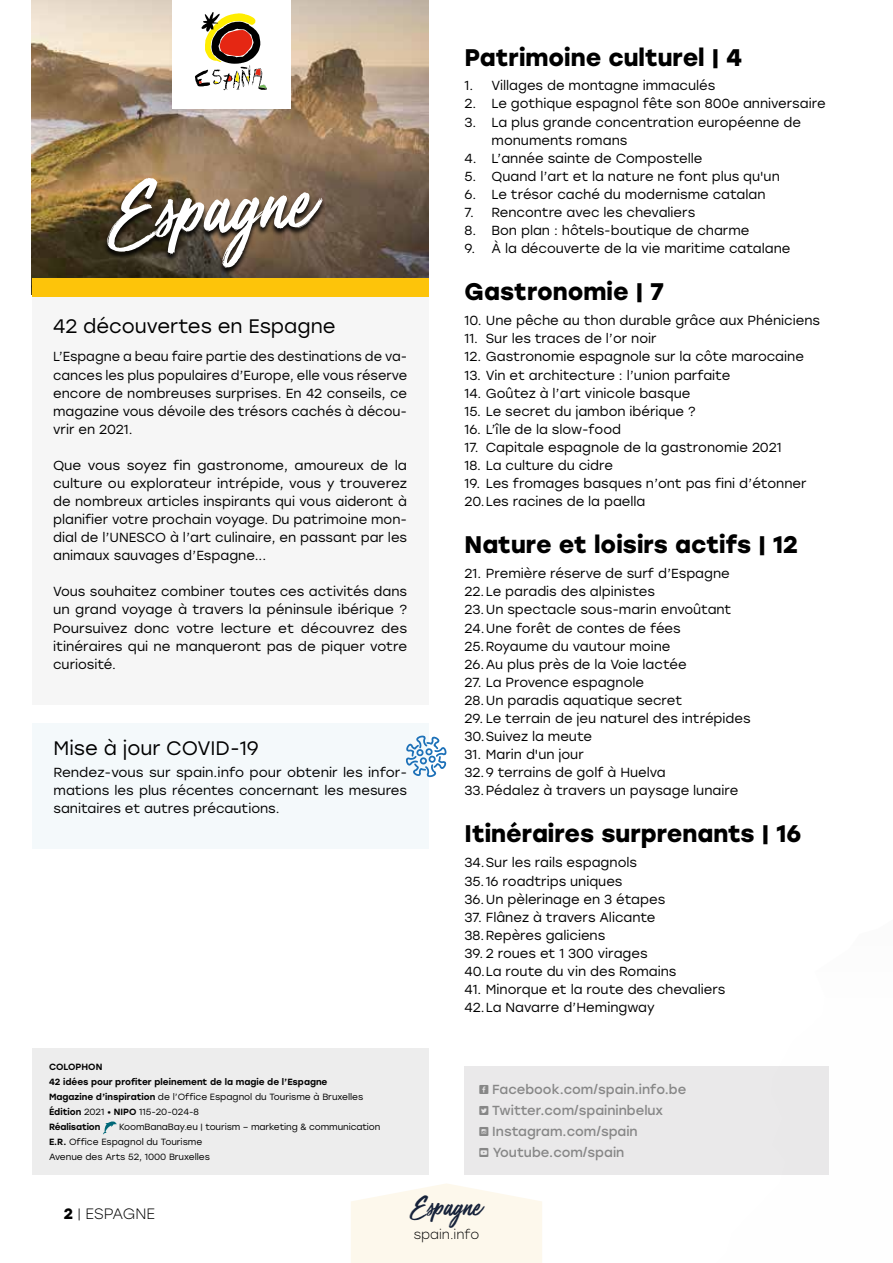
<style>
.page{position:relative;width:893px;height:1263px;background:#fff}
.page>*{position:absolute;margin:0;border:0;box-sizing:border-box;transform-origin:0 0}
.t1{font:82.5px "Mega Fresh";color:#fff}
.t2{font:28.5px "Mega Fresh";color:#16223a}
.t3{font:700 24px "Stolzl";color:#000}
.t4{font:19.5px "Stolzl";color:#000}
.t5{font:300 15px "Stolzl";color:#000}
.t6{font:13.2px/18px "Stolzl";color:#000}
.t7{font:13.2px/21px "Stolzl";color:#878787}
.t8{font:300 13.2px "Stolzl";color:#000}
.t9{font:500 9px/15px "Stolzl";color:#000}
.t10{font:9px/15px "Stolzl";letter-spacing:-.01em;color:#000}
.s1{font-weight:400}
.s2{font-weight:500}
.s3{font-family:"Social Shapes"}
.s4{font-weight:700}
</style>
<div class="page">
<svg style="left:351px;top:1183px;width:191px;height:80px"></svg>
<div style="left:32px;top:282px;width:396px;height:423px;background:#f6f6f6"></div>
<img style="left:32px;top:0;width:396px;height:278px">
<div style="left:172px;top:0;width:118px;height:108px;background:#fff"></div>
<svg style="left:195px;top:12px;width:72px;height:78px"></svg>
<svg style="left:102px;top:178px;width:225px;height:98px"></svg>
<div style="left:32px;top:278px;width:396px;height:19px;background:#fdc40a"></div>
<div style="left:465px;top:1066px;width:364px;height:109px;background:#eae9ea"></div>
<div style="left:32px;top:723px;width:396px;height:125px;background:#f4f9fb"></div>
<svg style="left:406px;top:734px;width:41px;height:44px"></svg>
<div style="left:32px;top:1048px;width:396px;height:127px;background:#ededed"></div>
<svg style="left:103px;top:1121px;width:14px;height:13px"></svg>
<h1 class="t1" style="left:108px;top:171px;width:202px;rotate:-4deg">Espagne</h1>
<h3 class="t4" style="left:53px;top:312px;width:284px">42 découvertes en Espagne</h3>
<p class="t6" style="left:53px;top:347px;width:356px;text-align:justify">L’Espagne a beau faire partie des destinations de va&shy;cances les plus populaires d’Europe, elle vous réserve encore de nombreuses surprises. En 42 conseils, ce magazine vous dévoile des trésors cachés à décou&shy;vrir en 2021.</p>
<p class="t6" style="left:53px;top:456px;width:355px;text-align:justify">Que vous soyez fin gastronome, amoureux de la culture ou explorateur intrépide, vous y trouverez de nombreux articles inspirants qui vous aideront à planifier votre prochain voyage. Du patrimoine mon&shy;dial de l’UNESCO à l’art culinaire, en passant par les animaux sauvages d’Espagne...</p>
<p class="t6" style="left:53px;top:582px;width:356px;text-align:justify">Vous souhaitez combiner toutes ces activités dans un grand voyage à travers la péninsule ibérique ?<br>Poursuivez donc votre lecture et découvrez des itinéraires qui ne manqueront pas de piquer votre curiosité.</p>
<h3 class="t4" style="left:54px;top:734px;width:207px">Mise à jour COVID-19</h3>
<p class="t6" style="left:54px;top:763px;width:355px;text-align:justify">Rendez-vous sur spain.info pour obtenir les infor&shy;mations les plus récentes concernant les mesures sanitaires et autres précautions.</p>
<p class="t9" style="left:49px;top:1059px;width:316px">COLOPHON<br>42 idées pour profiter pleinement de la magie de l’Espagne Magazine d’inspiration <span class="s1">de l’Office Espagnol du Tourisme à Bruxelles </span>Édition <span class="s1">2021 •</span> NIPO <span class="s1">115-20-024-8<br></span>Réalisation</p>
<p class="t10" style="left:49px;top:1119px;width:333px;text-indent:70px">KoomBanaBay.eu | tourism – marketing &amp; communication<br><span class="s2">E.R.</span> Office Espagnol du Tourisme<br>Avenue des Arts 52, 1000 Bruxelles</p>
<h3 class="t3" style="left:465px;top:41px;width:279px">Patrimoine culturel | 4</h3>
<p class="t6" style="left:465px;top:76px;width:252px">1. Villages de montagne immaculés</p>
<p class="t6" style="left:465px;top:94px;width:363px">2. Le gothique espagnol fête son 800e anniversaire</p>
<p class="t6" style="left:492px;top:112px;width:311px;text-indent:-27px">3. La plus grande concentration européenne de monuments romans</p>
<p class="t6" style="left:465px;top:148px;width:239px">4. L’année sainte de Compostelle</p>
<p class="t6" style="left:465px;top:167px;width:317px">5. Quand l’art et la nature ne font plus qu'un</p>
<p class="t6" style="left:465px;top:185px;width:303px">6. Le trésor caché du modernisme catalan</p>
<p class="t6" style="left:465px;top:203px;width:232px">7. Rencontre avec les chevaliers</p>
<p class="t6" style="left:465px;top:221px;width:286px">8. Bon plan : hôtels-boutique de charme</p>
<p class="t6" style="left:465px;top:239px;width:327px">9. À la découverte de la vie maritime catalane</p>
<h3 class="t3" style="left:465px;top:274px;width:201px">Gastronomie | 7</h3>
<p class="t6" style="left:465px;top:311px;width:357px">10. Une pêche au thon durable grâce aux Phéniciens</p>
<p class="t6" style="left:465px;top:329px;width:194px">11. Sur les traces de l’or noir</p>
<p class="t6" style="left:465px;top:347px;width:341px">12. Gastronomie espagnole sur la côte marocaine</p>
<p class="t6" style="left:465px;top:365px;width:267px">13. Vin et architecture : l’union parfaite</p>
<p class="t6" style="left:465px;top:383px;width:227px">14. Goûtez à l’art vinicole basque</p>
<p class="t6" style="left:465px;top:401px;width:232px">15. Le secret du jambon ibérique ?</p>
<p class="t6" style="left:465px;top:420px;width:158px">16. L’île de la slow-food</p>
<p class="t6" style="left:465px;top:438px;width:319px">17. Capitale espagnole de la gastronomie 2021</p>
<p class="t6" style="left:465px;top:456px;width:150px">18. La culture du cidre</p>
<p class="t6" style="left:465px;top:474px;width:343px">19. Les fromages basques n’ont pas fini d’étonner<br>20.Les racines de la paella</p>
<h3 class="t3" style="left:465px;top:527px;width:335px">Nature et loisirs actifs | 12</h3>
<p class="t6" style="left:465px;top:564px;width:268px">21. Première réserve de surf d’Espagne<br>22.Le paradis des alpinistes<br>23.Un spectacle sous-marin envoûtant<br>24.Une forêt de contes de fées<br>25.Royaume du vautour moine<br>26.Au plus près de la Voie lactée</p>
<p class="t6" style="left:465px;top:673px;width:219px">27. La Provence espagnole<br>28.Un paradis aquatique secret</p>
<p class="t6" style="left:465px;top:709px;width:288px">29. Le terrain de jeu naturel des intrépides<br>30.Suivez la meute</p>
<p class="t6" style="left:465px;top:745px;width:275px">31. Marin d'un jour<br>32.9 terrains de golf à Huelva<br>33.Pédalez à travers un paysage lunaire</p>
<h3 class="t3" style="left:465px;top:816px;width:338px">Itinéraires surprenants | 16</h3>
<p class="t6" style="left:465px;top:853px;width:202px">34.Sur les rails espagnols<br>35.16 roadtrips uniques<br>36.Un pèlerinage en 3 étapes</p>
<p class="t6" style="left:465px;top:907px;width:192px">37. Flânez à travers Alicante<br>38.Repères galiciens</p>
<p class="t6" style="left:465px;top:944px;width:213px">39. 2 roues et 1 300 virages<br>40.La route du vin des Romains</p>
<p class="t6" style="left:465px;top:980px;width:262px">41. Minorque et la route des chevaliers<br>42.La Navarre d’Hemingway</p>
<p class="t7" style="left:479px;top:1079px;width:208px"><span class="s3">M</span> Facebook.com/spain.info.be<br><span class="s3">N</span> Twitter.com/spaininbelux<br><span class="s3">P</span> Instagram.com/spain<br><span class="s3">V</span> Youtube.com/spain</p>
<p class="t5" style="left:64px;top:1204px;width:93px"><span class="s4">2</span> | ESPAGNE</p>
<h2 class="t2" style="left:412px;top:1191px;width:71px">Espagne</h2>
<p class="t8" style="left:414px;top:1225px;width:67px">spain.info</p>
</div>
